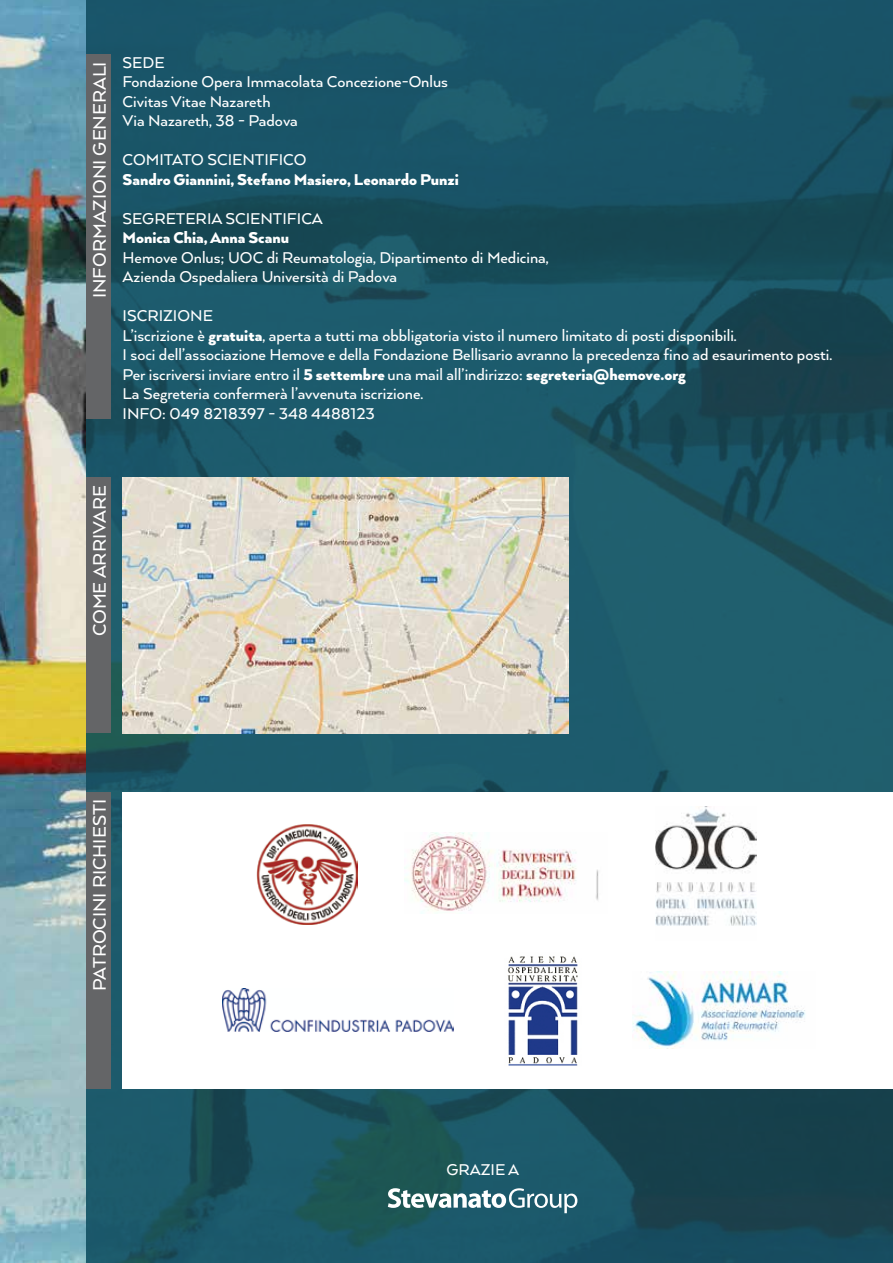
<style>
.page{position:relative;width:893px;height:1263px;background:#fff}
.page>*{position:absolute;margin:0;border:0;box-sizing:border-box;transform-origin:0 0}
.t1{font:500 20.85px "Arquitecta";color:#fff}
.t2{font:500 18px/19.5px "Arquitecta";color:#fff}
.t3{font:900 18px "Arquitecta";color:#fff}
.s1{font-weight:900}
</style>
<div class="page">
<img style="left:85px;top:0;width:808px;height:1263px">
<div style="left:123px;top:792px;width:770px;height:297px;background:#fff"></div>
<div style="left:58px;top:54px;width:53px;height:365px;background:#646567"></div>
<div style="left:58px;top:477px;width:53px;height:256px;background:#646567"></div>
<div style="left:58px;top:792px;width:53px;height:297px;background:#646567"></div>
<img style="left:0;top:0;width:85px;height:1263px">
<img style="left:633px;top:972px;width:173px;height:77px">
<img style="left:256px;top:824px;width:102px;height:100px">
<img style="left:655px;top:806px;width:102px;height:120px">
<img style="left:404px;top:833px;width:195px;height:81px">
<img style="left:507px;top:956px;width:71px;height:110px">
<svg style="left:388px;top:1188px;width:189px;height:25px"></svg>
<img style="left:123px;top:477px;width:445px;height:256px">
<img style="left:223px;top:989px;width:230px;height:43px">
<p class="t1" style="left:86px;top:298px;width:238px;rotate:-90deg">INFORMAZIONI GENERALI</p>
<p class="t2" style="left:123px;top:52px;width:327px">SEDE<br>Fondazione Opera Immacolata Concezione-Onlus<br>Civitas Vitae Nazareth<br>Via Nazareth, 38 - Padova</p>
<p class="t2" style="left:123px;top:149px;width:185px">COMITATO SCIENTIFICO</p>
<p class="t3" style="left:123px;top:168px;width:338px">Sandro Giannini, Stefano Masiero, Leonardo Punzi</p>
<p class="t2" style="left:123px;top:208px;width:202px">SEGRETERIA SCIENTIFICA</p>
<p class="t3" style="left:123px;top:226px;width:168px">Monica Chia, Anna Scanu</p>
<p class="t2" style="left:123px;top:247px;width:428px">Hemove Onlus; UOC di Reumatologia, Dipartimento di Medicina,<br>Azienda Ospedaliera Università di Padova</p>
<p class="t2" style="left:123px;top:305px;width:711px">ISCRIZIONE<br>L’iscrizione è <span class="s1">gratuita</span>, aperta a tutti ma obbligatoria visto il numero limitato di posti disponibili.<br>I soci dell’associazione Hemove e della Fondazione Bellisario avranno la precedenza fino ad esaurimento posti.<br>Per iscriversi inviare entro il <span class="s1">5 settembre</span> una mail all’indirizzo: <span class="s1">segreteria@hemove.org<br></span>La Segreteria confermerà l’avvenuta iscrizione.<br>INFO: 049 8218397 - 348 4488123</p>
<p class="t1" style="left:86px;top:636px;width:153px;rotate:-90deg">COME ARRIVARE</p>
<p class="t1" style="left:86px;top:991px;width:194px;rotate:-90deg">PATROCINI RICHIESTI</p>
<p class="t2" style="left:446px;top:1159px;width:74px">GRAZIE A</p>
</div>
